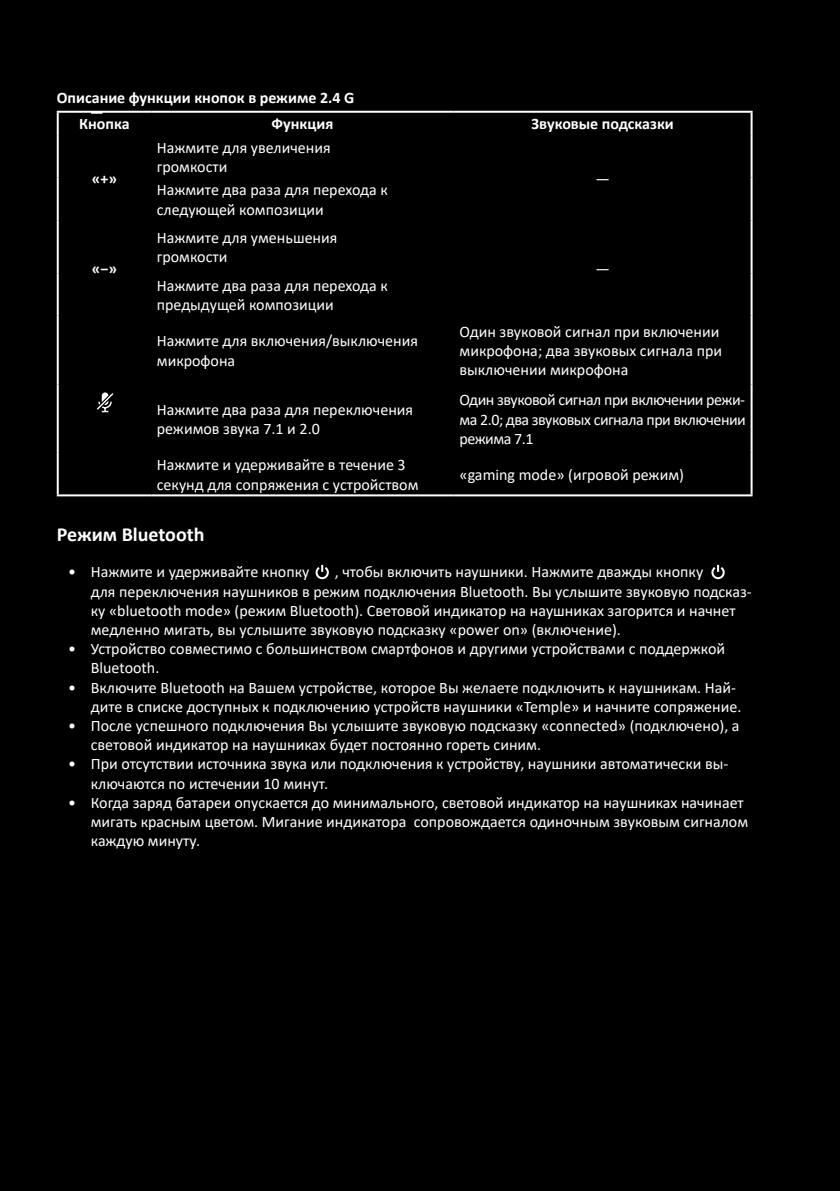
<style>
.page{position:relative;width:840px;height:1191px;background:#fff}
.page>*{position:absolute;margin:0;border:0;box-sizing:border-box;transform-origin:0 0}
.t1{font:700 20px "Calibri";color:#fff}
.t2{font:16px/19.2px "Calibri";color:#fff}
.t3{font:700 16px/26.6px "Calibri";color:#fff}
</style>
<div class="page">
<div style="left:0;top:0;width:839px;height:1191px;background:#000"></div>
<svg style="left:96px;top:392px;width:18px;height:21px"></svg>
<svg style="left:711px;top:564px;width:14px;height:16px"></svg>
<svg style="left:315px;top:564px;width:14px;height:16px"></svg>
<hr style="left:57px;top:111px;width:94px;height:2px;background:#fff">
<hr style="left:57px;top:113px;width:2px;height:22px;background:#fff">
<hr style="left:151px;top:111px;width:302px;height:2px;background:#fff">
<hr style="left:453px;top:111px;width:299px;height:2px;background:#fff">
<hr style="left:750px;top:113px;width:2px;height:22px;background:#fff">
<hr style="left:57px;top:135px;width:2px;height:43px;background:#fff">
<hr style="left:57px;top:178px;width:2px;height:42px;background:#fff">
<hr style="left:750px;top:135px;width:2px;height:43px;background:#fff">
<hr style="left:750px;top:178px;width:2px;height:42px;background:#fff">
<hr style="left:57px;top:220px;width:2px;height:53px;background:#fff">
<hr style="left:57px;top:273px;width:2px;height:43px;background:#fff">
<hr style="left:750px;top:220px;width:2px;height:53px;background:#fff">
<hr style="left:750px;top:273px;width:2px;height:43px;background:#fff">
<hr style="left:57px;top:316px;width:2px;height:68px;background:#fff">
<hr style="left:57px;top:384px;width:2px;height:69px;background:#fff">
<hr style="left:57px;top:453px;width:2px;height:41px;background:#fff">
<hr style="left:57px;top:494px;width:94px;height:2px;background:#fff">
<hr style="left:750px;top:316px;width:2px;height:68px;background:#fff">
<hr style="left:750px;top:384px;width:2px;height:69px;background:#fff">
<hr style="left:750px;top:453px;width:2px;height:41px;background:#fff">
<hr style="left:151px;top:494px;width:302px;height:2px;background:#fff">
<hr style="left:453px;top:494px;width:299px;height:2px;background:#fff">
<p class="t3" style="left:79px;top:84px;width:276px;text-indent:-22px">Описание функции кнопок в режиме 2.4 G<br>Кнопка</p>
<p class="t3" style="left:271px;top:111px;width:63px">Функция</p>
<p class="t3" style="left:531px;top:111px;width:144px">Звуковые подсказки</p>
<p class="t3" style="left:92px;top:165px;width:27px">«+»</p>
<p class="t3" style="left:92px;top:255px;width:27px">«−»</p>
<p class="t2" style="left:157px;top:137px;width:175px">Нажмите для увеличения громкости</p>
<p class="t2" style="left:157px;top:180px;width:232px">Нажмите два раза для перехода к следующей композиции</p>
<p class="t2" style="left:157px;top:228px;width:182px">Нажмите для уменьшения громкости</p>
<p class="t2" style="left:595px;top:168px;width:16px">—</p>
<p class="t2" style="left:595px;top:259px;width:16px">—</p>
<p class="t2" style="left:157px;top:275px;width:232px">Нажмите два раза для перехода к предыдущей композиции</p>
<p class="t2" style="left:157px;top:331px;width:262px">Нажмите для включения/выключения микрофона</p>
<p class="t2" style="left:459px;top:321px;width:264px">Один звуковой сигнал при включении микрофона; два звуковых сигнала при выключении микрофона</p>
<p class="t2" style="left:157px;top:399px;width:258px">Нажмите два раза для переключения режимов звука 7.1 и 2.0</p>
<p class="t2" style="left:459px;top:390px;width:288px;text-align:justify">Один звуковой сигнал при включении режи&shy;ма 2.0; два звуковых сигнала при включении режима 7.1</p>
<p class="t2" style="left:157px;top:455px;width:263px">Нажмите и удерживайте в течение 3 секунд для сопряжения с устройством</p>
<p class="t2" style="left:459px;top:465px;width:226px">«gaming mode» (игровой режим)</p>
<p class="t1" style="left:57px;top:520px;width:149px">Режим Bluetooth</p>
<p class="t2" style="left:68px;top:562px;width:243px">• Нажмите и удерживайте кнопку</p>
<p class="t2" style="left:91px;top:562px;width:662px;text-indent:244px">, чтобы включить наушники. Нажмите дважды кнопку<br>для переключения наушников в режим подключения Bluetooth. Вы услышите звуковую подсказ&shy;ку «bluetooth mode» (режим Bluetooth). Световой индикатор на наушниках загорится и начнет медленно мигать, вы услышите звуковую подсказку «power on» (включение).</p>
<p class="t2" style="left:91px;top:639px;width:635px;text-indent:-23px">• Устройство совместимо с большинством смартфонов и другими устройствами с поддержкой<br>Bluetooth.</p>
<p class="t2" style="left:91px;top:677px;width:651px;text-indent:-23px">• Включите Bluetooth на Вашем устройстве, которое Вы желаете подключить к наушникам. Най&shy;дите в списке доступных к подключению устройств наушники «Temple» и начните сопряжение.</p>
<p class="t2" style="left:91px;top:715px;width:650px;text-indent:-23px">• После успешного подключения Вы услышите звуковую подсказку «connected» (подключено), а световой индикатор на наушниках будет постоянно гореть синим.</p>
<p class="t2" style="left:91px;top:754px;width:638px;text-indent:-23px">• При отсутствии источника звука или подключения к устройству, наушники автоматически вы&shy;ключаются по истечении 10 минут.</p>
<p class="t2" style="left:91px;top:792px;width:658px;text-indent:-23px">• Когда заряд батареи опускается до минимального, световой индикатор на наушниках начинает мигать красным цветом. Мигание индикатора сопровождается одиночным звуковым сигналом каждую минуту.</p>
</div>
